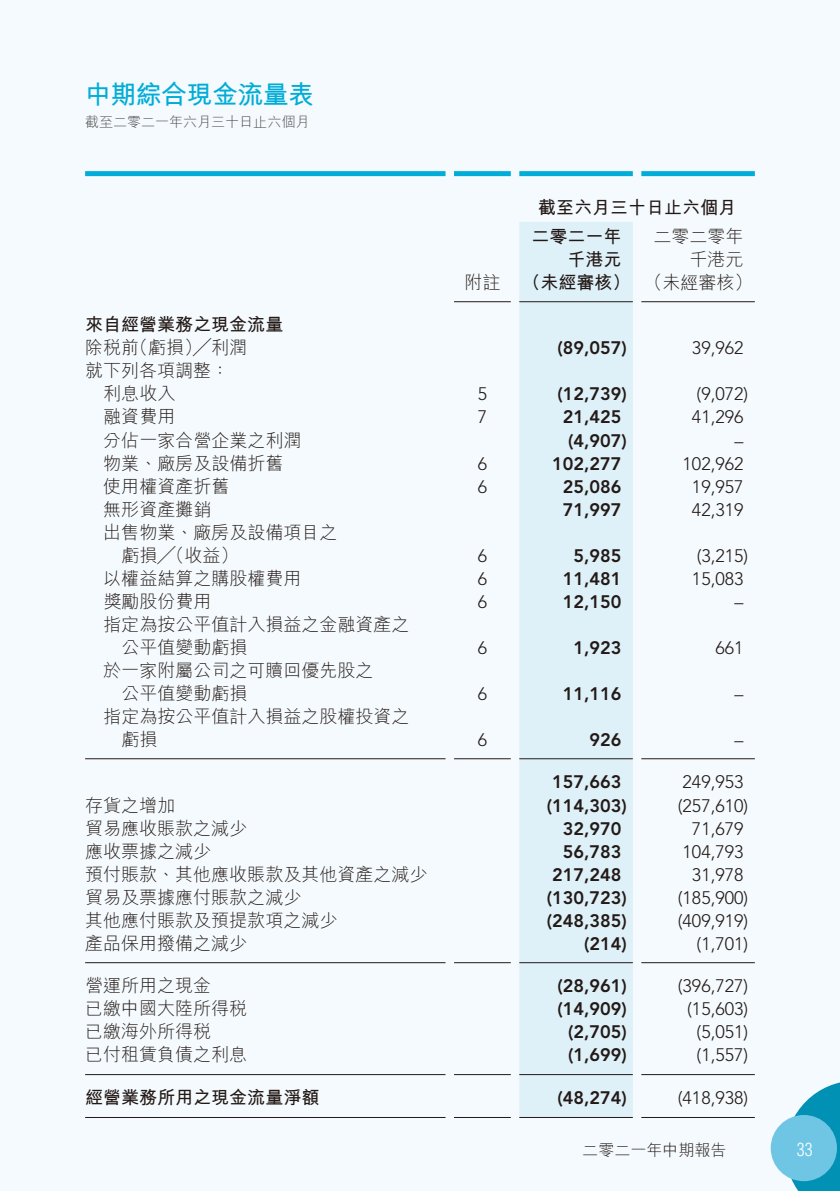
<style>
.page{position:relative;width:840px;height:1191px;background:#fff}
.page>*{position:absolute;margin:0;border:0;box-sizing:border-box;transform-origin:0 0}
.t1{font:26px "M Hei HK Bold E Ten B5 H";letter-spacing:-.025em;color:#00add8}
.t2{font:18px/23px "M Hei HK Light E Ten B5 H";color:#231916}
.t3{font:800 18px "Avenir LT Std";color:#231916}
.t4{font:300 18px "Avenir LT Std";color:#231916}
.t5{font:18px/28.6px "M Hei HK Bold E Ten B5 H";color:#231916}
.t6{font:300 condensed 18px "Helvetica LT Std";color:#fff}
.t7{font:16px "M Hei HK Light E Ten B5 H";color:#231916}
.t8{font:14px "M Hei HK Light E Ten B5 H";color:#4c4948}
.s1{font-family:"M Hei HK Bold E Ten B5 H"}
</style>
<div class="page">
<div style="left:0;top:0;width:839px;height:1191px;background:#f4fafd"></div>
<svg style="left:791px;top:1082px;width:48px;height:109px"></svg>
<div style="left:770px;top:1115px;width:66px;height:66px;background:#6ec5e4;border-radius:50%"></div>
<div style="left:519px;top:222px;width:113px;height:895px;background:#def0f8"></div>
<div style="left:85px;top:171px;width:360px;height:5px;background:#00add8"></div>
<div style="left:454px;top:171px;width:56px;height:5px;background:#00add8"></div>
<div style="left:519px;top:171px;width:113px;height:5px;background:#00add8"></div>
<div style="left:641px;top:171px;width:113px;height:5px;background:#00add8"></div>
<hr style="left:454px;top:301px;width:56px;height:1px;background:#231916">
<hr style="left:519px;top:301px;width:113px;height:1px;background:#231916">
<hr style="left:641px;top:301px;width:113px;height:1px;background:#231916">
<hr style="left:85px;top:758px;width:360px;height:1px;background:#231916">
<hr style="left:454px;top:758px;width:56px;height:1px;background:#231916">
<hr style="left:519px;top:758px;width:113px;height:1px;background:#231916">
<hr style="left:641px;top:758px;width:113px;height:1px;background:#231916">
<hr style="left:85px;top:962px;width:360px;height:1px;background:#231916">
<hr style="left:454px;top:962px;width:56px;height:1px;background:#231916">
<hr style="left:519px;top:962px;width:113px;height:1px;background:#231916">
<hr style="left:641px;top:962px;width:113px;height:1px;background:#231916">
<hr style="left:85px;top:1074px;width:360px;height:1px;background:#231916">
<hr style="left:454px;top:1074px;width:56px;height:1px;background:#231916">
<hr style="left:519px;top:1074px;width:113px;height:1px;background:#231916">
<hr style="left:641px;top:1074px;width:113px;height:1px;background:#231916">
<hr style="left:85px;top:1117px;width:360px;height:1px;background:#231916">
<hr style="left:454px;top:1117px;width:56px;height:1px;background:#231916">
<hr style="left:519px;top:1117px;width:113px;height:1px;background:#231916">
<hr style="left:641px;top:1117px;width:113px;height:1px;background:#231916">
<h1 class="t1" style="left:85px;top:84px;width:230px">中期綜合現金流量表</h1>
<p class="t8" style="left:85px;top:116px;width:225px">截至二零二一年六月三十日止六個月</p>
<p class="t5" style="left:531px;top:195px;width:206px;text-indent:7px">截至六月三十日止六個月二零二一年</p>
<p class="t2" style="left:653px;top:227px;width:91px">二零二零年</p>
<p class="t2" style="left:464px;top:250px;width:289px;text-indent:225px">千港元附註 <span class="s1">（未經審核）</span> （未經審核）</p>
<p class="t5" style="left:567px;top:247px;width:55px">千港元</p>
<p class="t5" style="left:85px;top:313px;width:199px">來自經營業務之現金流量</p>
<p class="t2" style="left:85px;top:339px;width:163px">除稅前（虧損）╱利潤</p>
<p class="t3" style="left:557px;top:339px;width:71px">(89,057)</p>
<p class="t4" style="left:691px;top:339px;width:53px">39,962</p>
<p class="t2" style="left:103px;top:362px;width:127px;text-indent:-18px">就下列各項調整：利息收入</p>
<p class="t4" style="left:477px;top:385px;width:11px">5</p>
<p class="t3" style="left:557px;top:385px;width:71px">(12,739)</p>
<p class="t4" style="left:696px;top:385px;width:53px">(9,072)</p>
<p class="t2" style="left:103px;top:408px;width:73px">融資費用</p>
<p class="t4" style="left:477px;top:408px;width:11px">7</p>
<p class="t3" style="left:562px;top:408px;width:60px">21,425</p>
<p class="t4" style="left:691px;top:408px;width:53px">41,296</p>
<p class="t2" style="left:103px;top:431px;width:199px">分佔一家合營企業之利潤</p>
<p class="t3" style="left:568px;top:431px;width:60px">(4,907)</p>
<p class="t4" style="left:734px;top:431px;width:10px">–</p>
<p class="t2" style="left:103px;top:454px;width:181px">物業、廠房及設備折舊</p>
<p class="t4" style="left:477px;top:454px;width:11px">6</p>
<p class="t3" style="left:552px;top:454px;width:71px">102,277</p>
<p class="t4" style="left:682px;top:454px;width:62px">102,962</p>
<p class="t2" style="left:103px;top:477px;width:127px">使用權資產折舊</p>
<p class="t4" style="left:477px;top:477px;width:11px">6</p>
<p class="t3" style="left:562px;top:477px;width:60px">25,086</p>
<p class="t4" style="left:691px;top:477px;width:53px">19,957</p>
<p class="t2" style="left:103px;top:500px;width:109px">無形資產攤銷</p>
<p class="t3" style="left:562px;top:500px;width:60px">71,997</p>
<p class="t4" style="left:691px;top:500px;width:53px">42,319</p>
<p class="t2" style="left:121px;top:523px;width:217px;text-indent:-18px">出售物業、廠房及設備項目之虧損╱（收益）</p>
<p class="t4" style="left:477px;top:546px;width:11px">6</p>
<p class="t3" style="left:573px;top:546px;width:49px">5,985</p>
<p class="t4" style="left:696px;top:546px;width:53px">(3,215)</p>
<p class="t2" style="left:103px;top:569px;width:199px">以權益結算之購股權費用</p>
<p class="t4" style="left:477px;top:569px;width:11px">6</p>
<p class="t3" style="left:562px;top:569px;width:60px">11,481</p>
<p class="t4" style="left:691px;top:569px;width:53px">15,083</p>
<p class="t2" style="left:103px;top:592px;width:109px">獎勵股份費用</p>
<p class="t4" style="left:477px;top:592px;width:11px">6</p>
<p class="t3" style="left:562px;top:592px;width:60px">12,150</p>
<p class="t4" style="left:734px;top:592px;width:10px">–</p>
<p class="t2" style="left:121px;top:615px;width:289px;text-indent:-18px">指定為按公平值計入損益之金融資產之公平值變動虧損</p>
<p class="t4" style="left:477px;top:638px;width:11px">6</p>
<p class="t3" style="left:573px;top:638px;width:49px">1,923</p>
<p class="t4" style="left:715px;top:638px;width:30px">661</p>
<p class="t2" style="left:121px;top:661px;width:253px;text-indent:-18px">於一家附屬公司之可贖回優先股之公平值變動虧損</p>
<p class="t2" style="left:121px;top:707px;width:289px;text-indent:-18px">指定為按公平值計入損益之股權投資之虧損</p>
<p class="t4" style="left:477px;top:684px;width:11px">6</p>
<p class="t3" style="left:562px;top:684px;width:60px">11,116</p>
<p class="t4" style="left:734px;top:684px;width:10px">–</p>
<p class="t4" style="left:477px;top:730px;width:11px">6</p>
<p class="t3" style="left:589px;top:730px;width:33px">926</p>
<p class="t4" style="left:734px;top:730px;width:10px">–</p>
<p class="t3" style="left:552px;top:773px;width:71px">157,663</p>
<p class="t4" style="left:682px;top:773px;width:62px">249,953</p>
<p class="t2" style="left:85px;top:795px;width:91px">存貨之增加</p>
<p class="t3" style="left:546px;top:796px;width:81px">(114,303)</p>
<p class="t4" style="left:677px;top:796px;width:72px">(257,610)</p>
<p class="t2" style="left:85px;top:818px;width:163px">貿易應收賬款之減少</p>
<p class="t3" style="left:562px;top:819px;width:60px">32,970</p>
<p class="t4" style="left:691px;top:819px;width:53px">71,679</p>
<p class="t2" style="left:85px;top:841px;width:127px">應收票據之減少</p>
<p class="t3" style="left:562px;top:842px;width:60px">56,783</p>
<p class="t4" style="left:682px;top:842px;width:62px">104,793</p>
<p class="t2" style="left:85px;top:864px;width:343px">預付賬款、其他應收賬款及其他資產之減少</p>
<p class="t3" style="left:552px;top:865px;width:71px">217,248</p>
<p class="t4" style="left:691px;top:865px;width:53px">31,978</p>
<p class="t2" style="left:85px;top:887px;width:217px">貿易及票據應付賬款之減少</p>
<p class="t3" style="left:546px;top:888px;width:81px">(130,723)</p>
<p class="t4" style="left:677px;top:888px;width:72px">(185,900)</p>
<p class="t2" style="left:85px;top:910px;width:253px">其他應付賬款及預提款項之減少</p>
<p class="t3" style="left:546px;top:911px;width:81px">(248,385)</p>
<p class="t4" style="left:677px;top:911px;width:72px">(409,919)</p>
<p class="t2" style="left:85px;top:933px;width:163px">產品保用撥備之減少</p>
<p class="t3" style="left:583px;top:934px;width:44px">(214)</p>
<p class="t4" style="left:696px;top:934px;width:53px">(1,701)</p>
<p class="t2" style="left:85px;top:976px;width:127px">營運所用之現金</p>
<p class="t3" style="left:557px;top:977px;width:71px">(28,961)</p>
<p class="t4" style="left:677px;top:977px;width:72px">(396,727)</p>
<p class="t2" style="left:85px;top:999px;width:163px">已繳中國大陸所得稅</p>
<p class="t3" style="left:557px;top:1000px;width:71px">(14,909)</p>
<p class="t4" style="left:687px;top:1000px;width:62px">(15,603)</p>
<p class="t2" style="left:85px;top:1022px;width:127px">已繳海外所得稅</p>
<p class="t3" style="left:568px;top:1023px;width:60px">(2,705)</p>
<p class="t4" style="left:696px;top:1023px;width:53px">(5,051)</p>
<p class="t2" style="left:85px;top:1045px;width:163px">已付租賃負債之利息</p>
<p class="t3" style="left:568px;top:1046px;width:60px">(1,699)</p>
<p class="t4" style="left:696px;top:1046px;width:53px">(1,557)</p>
<p class="t5" style="left:85px;top:1085px;width:235px">經營業務所用之現金流量淨額</p>
<p class="t3" style="left:557px;top:1089px;width:71px">(48,274)</p>
<p class="t4" style="left:677px;top:1089px;width:72px">(418,938)</p>
<p class="t7" style="left:582px;top:1143px;width:145px">二零二一年中期報告</p>
<p class="t6" style="left:796px;top:1143px;width:17px">33</p>
</div>
